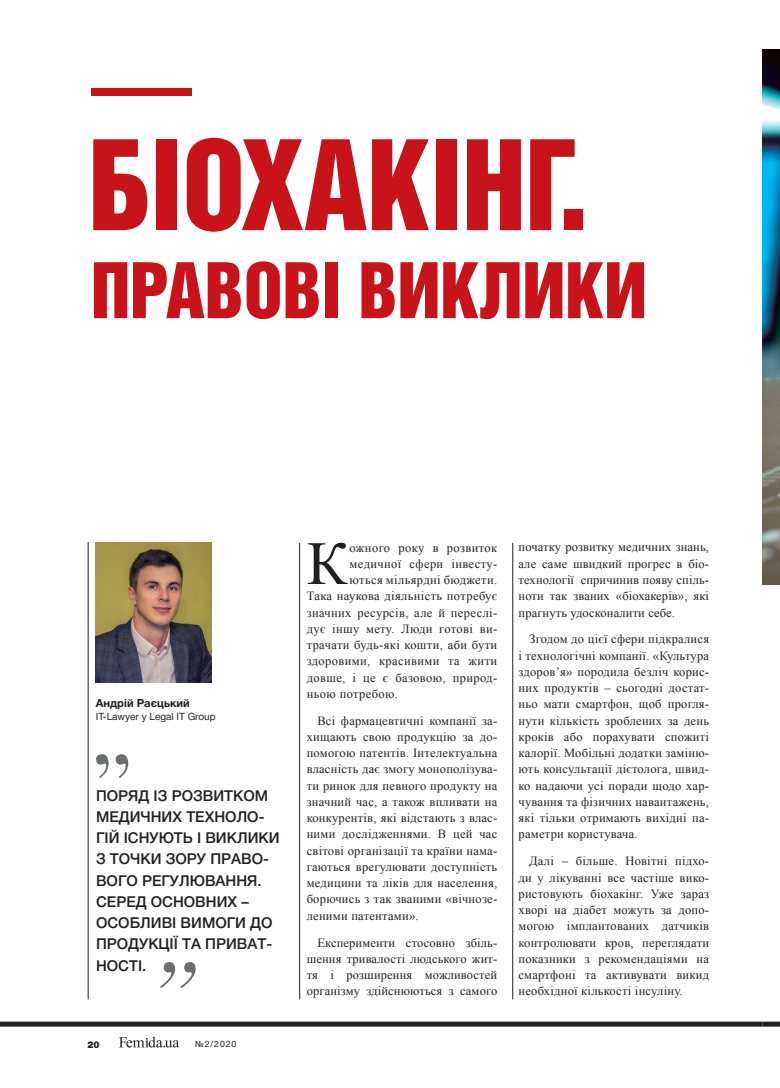
<style>
.page{position:relative;width:780px;height:1088px;background:#fff}
.page>*{position:absolute;margin:0;border:0;box-sizing:border-box;transform-origin:0 0}
.t1{font:113.75px "Helvetica Inserat LT Std";color:#c8131b}
.t2{font:70px "Helvetica Inserat LT Std";color:#c8131b}
.t3{font:61.62px "Times New Roman";color:#231f20}
.t4{font:500 15px/21.2px "Helvetica Neue Cyr";color:#231f20}
.t5{font:12.5px/16.2px "Times New Roman";letter-spacing:.02em;color:#231f20;text-align:justify}
.t6{font:700 11.25px "Helvetica Neue Cyr";color:#231f20}
.t7{font:10px "Helvetica Neue Cyr";color:#231f20}
.t8{font:8.75px "Helvetica Neue Cyr";color:#231f20}
.t9{font:900 8.75px "Pragmatica";color:#231f20}
</style>
<div class="page">
<div style="left:762px;top:1021px;width:18px;height:5px;background:#231f20"></div>
<svg style="left:119px;top:1036px;width:60px;height:11px"></svg>
<div style="left:0;top:1021px;width:762px;height:5px;background:#231f20"></div>
<img style="left:762px;top:50px;width:18px;height:535px">
<div style="left:91px;top:89px;width:100px;height:7px;background:#c8131b"></div>
<img style="left:96px;top:543px;width:115px;height:139px">
<svg style="left:96px;top:754px;width:32px;height:24px"></svg>
<svg style="left:160px;top:962px;width:36px;height:26px"></svg>
<hr style="left:88px;top:542px;width:1px;height:457px;background:#231f20">
<hr style="left:299px;top:543px;width:1px;height:456px;background:#231f20">
<hr style="left:512px;top:543px;width:1px;height:456px;background:#231f20">
<h1 class="t1" style="left:89px;top:117px;width:500px">БІОХАКІНГ.</h1>
<h2 class="t2" style="left:91px;top:249px;width:551px">ПРАВОВІ ВИКЛИКИ</h2>
<p class="t6" style="left:96px;top:697px;width:96px">Андрій Раєцький</p>
<p class="t7" style="left:96px;top:711px;width:121px">IT-Lawyer у Legal IT Group</p>
<p class="t4" style="left:96px;top:785px;width:185px">Поряд із розвитком медичних техноло&shy;гій існують і виклики з точки зору право&shy;вого регулювання.<br>Серед основних – особливі вимоги до продукції та приват&shy;ності.</p>
<p class="t9" style="left:87px;top:1039px;width:14px">20</p>
<p class="t8" style="left:195px;top:1039px;width:43px">№2/2020</p>
<h3 class="t3" style="left:307px;top:522px;width:43px">К</h3>
<p class="t5" style="left:349px;top:539px;width:149px">ожного року в розвиток</p>
<p class="t5" style="left:349px;top:555px;width:149px">медичної сфери інвесту-</p>
<p class="t5" style="left:349px;top:571px;width:149px">ються мільярдні бюджети.</p>
<p class="t5" style="left:307px;top:588px;width:192px">Така наукова діяльність потребує</p>
<p class="t5" style="left:307px;top:604px;width:192px">значних ресурсів, але й переслі-</p>
<p class="t5" style="left:307px;top:620px;width:192px">дує іншу мету. Люди готові ви-</p>
<p class="t5" style="left:307px;top:636px;width:192px">трачати будь-які кошти, аби бути</p>
<p class="t5" style="left:307px;top:653px;width:192px">здоровими, красивими та жити</p>
<p class="t5" style="left:307px;top:669px;width:192px">довше, і це є базовою, природ-</p>
<p class="t5" style="left:307px;top:685px;width:93px">ньою потребою.</p>
<p class="t5" style="left:307px;top:712px;width:192px;text-indent:11px">Всі фармацевтичні компанії за&shy;хищають свою продукцію за до&shy;помогою патентів. Інтелектуальна власність дає змогу монополізува&shy;ти ринок для певного продукту на значний час, а також впливати на конкурентів, які відстають з влас&shy;ними дослідженнями. В цей час світові організації та країни нама&shy;гаються врегулювати доступність медицини та ліків для населення, борючись з так званими «вічнозе&shy;леними патентами».</p>
<p class="t5" style="left:307px;top:934px;width:192px;text-indent:11px">Експерименти стосовно збіль&shy;шення тривалості людського жит&shy;тя і розширення можливостей організму здійснюються з самого</p>
<p class="t5" style="left:518px;top:539px;width:192px">початку розвитку медичних знань, але саме швидкий прогрес в біо&shy;технології спричинив появу спіль&shy;ноти так званих «біохакерів», які прагнуть удосконалити себе.</p>
<p class="t5" style="left:518px;top:631px;width:192px;text-indent:11px">Згодом до цієї сфери підкралися і технологічні компанії. «Культура здоров’я» породила безліч корис&shy;них продуктів – сьогодні достат&shy;ньо мати смартфон, щоб прогля&shy;нути кількість зроблених за день кроків або порахувати спожиті калорії. Мобільні додатки заміню&shy;ють консультації дієтолога, швид&shy;ко надаючи усі поради щодо хар&shy;чування та фізичних навантажень, які тільки отримають вихідні па&shy;раметри користувача.</p>
<p class="t5" style="left:518px;top:853px;width:192px;text-indent:11px">Далі – більше. Новітні підхо&shy;ди у лікуванні все частіше вико&shy;ристовують біохакінг. Уже зараз хворі на діабет можуть за допо&shy;могою імплантованих датчиків контролювати кров, переглядати показники з рекомендаціями на смартфоні та активувати викид необхідної кількості інсуліну.</p>
</div>
